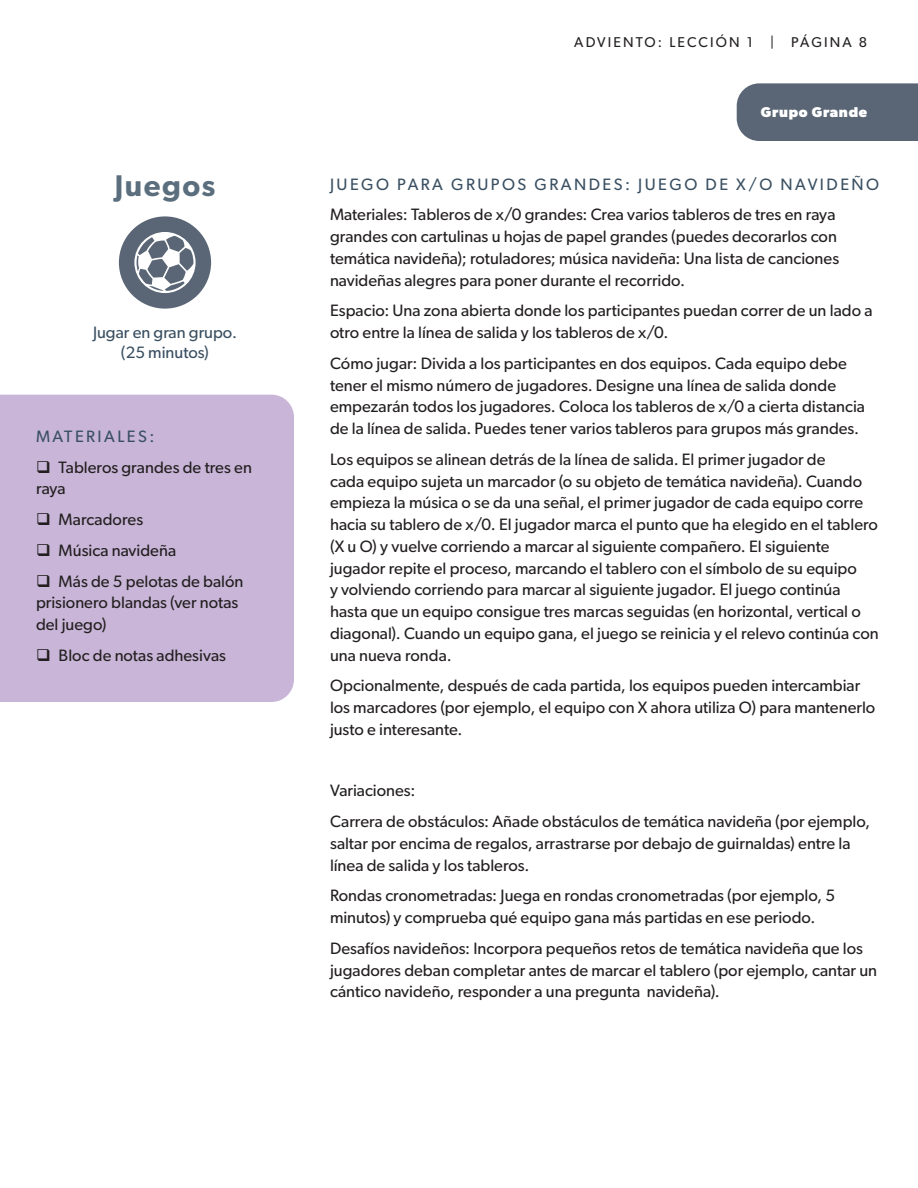
<style>
.page{position:relative;width:918px;height:1188px;background:#fff}
.page>*{position:absolute;margin:0;border:0;box-sizing:border-box;transform-origin:0 0}
.t1{font:600 30px "Gibson";letter-spacing:.05em;color:#5b6e7d}
.t2{font:16.5px/21.8px "Gibson";color:#231f20}
.subtitle{font:16.5px "Gibson";letter-spacing:.15em;color:#394f61}
.subtitle-2{font:16.5px/19.8px "Gibson";color:#394f61;text-align:center}
.t3{font:14.25px "Gibson";letter-spacing:.15em;color:#231f20}
.t4{font:700 14.25px "Gibson";letter-spacing:.05em;color:#fff}
</style>
<div class="page">
<div style="left:737px;top:83px;width:181px;height:58px;background:#5a6675"></div>
<div style="left:119px;top:216px;width:92px;height:93px;background:#5a6675;border-radius:50%"></div>
<svg style="left:134px;top:232px;width:62px;height:61px"></svg>
<div style="left:0;top:395px;width:294px;height:307px;background:#c8b5d7"></div>
<h1 class="t1" style="left:115px;top:168px;width:102px">Juegos</h1>
<p class="subtitle-2" style="left:93px;top:323px;width:145px">Jugar en gran grupo. (25 minutos)</p>
<p class="subtitle" style="left:36px;top:426px;width:120px">MATERIALES:</p>
<p class="t2" style="left:36px;top:456px;width:217px">❑ Tableros grandes de tres en raya</p>
<p class="t2" style="left:36px;top:508px;width:109px">❑ Marcadores</p>
<p class="t2" style="left:36px;top:539px;width:142px">❑ Música navideña</p>
<p class="t2" style="left:36px;top:570px;width:209px">❑ Más de 5 pelotas de balón prisionero blandas (ver notas del juego)</p>
<p class="t2" style="left:36px;top:644px;width:192px">❑ Bloc de notas adhesivas</p>
<p class="t3" style="left:574px;top:34px;width:294px">ADVIENTO: LECCIÓN 1 | PÁGINA 8</p>
<p class="t4" style="left:761px;top:104px;width:108px">Grupo Grande</p>
<p class="subtitle" style="left:330px;top:174px;width:551px">JUEGO PARA GRUPOS GRANDES: JUEGO DE X/O NAVIDEÑO</p>
<p class="t2" style="left:330px;top:204px;width:511px">Materiales: Tableros de x/0 grandes: Crea varios tableros de tres en raya grandes con cartulinas u hojas de papel grandes (puedes decorarlos con temática navideña); rotuladores; música navideña: Una lista de canciones navideñas alegres para poner durante el recorrido.</p>
<p class="t2" style="left:330px;top:300px;width:544px">Espacio: Una zona abierta donde los participantes puedan correr de un lado a otro entre la línea de salida y los tableros de x/0.</p>
<p class="t2" style="left:330px;top:352px;width:537px">Cómo jugar: Divida a los participantes en dos equipos. Cada equipo debe tener el mismo número de jugadores. Designe una línea de salida donde empezarán todos los jugadores. Coloca los tableros de x/0 a cierta distancia de la línea de salida. Puedes tener varios tableros para grupos más grandes.</p>
<p class="t2" style="left:330px;top:448px;width:550px">Los equipos se alinean detrás de la línea de salida. El primer jugador de<br>cada equipo sujeta un marcador (o su objeto de temática navideña). Cuando empieza la música o se da una señal, el primer jugador de cada equipo corre hacia su tablero de x/0. El jugador marca el punto que ha elegido en el tablero (X u O) y vuelve corriendo a marcar al siguiente compañero. El siguiente jugador repite el proceso, marcando el tablero con el símbolo de su equipo<br>y volviendo corriendo para marcar al siguiente jugador. El juego continúa hasta que un equipo consigue tres marcas seguidas (en horizontal, vertical o diagonal). Cuando un equipo gana, el juego se reinicia y el relevo continúa con una nueva ronda.</p>
<p class="t2" style="left:330px;top:675px;width:547px">Opcionalmente, después de cada partida, los equipos pueden intercambiar los marcadores (por ejemplo, el equipo con X ahora utiliza O) para mantenerlo justo e interesante.</p>
<p class="t2" style="left:330px;top:780px;width:87px">Variaciones:</p>
<p class="t2" style="left:330px;top:810px;width:542px">Carrera de obstáculos: Añade obstáculos de temática navideña (por ejemplo, saltar por encima de regalos, arrastrarse por debajo de guirnaldas) entre la línea de salida y los tableros.</p>
<p class="t2" style="left:330px;top:885px;width:507px">Rondas cronometradas: Juega en rondas cronometradas (por ejemplo, 5 minutos) y comprueba qué equipo gana más partidas en ese periodo.</p>
<p class="t2" style="left:330px;top:937px;width:549px">Desafíos navideños: Incorpora pequeños retos de temática navideña que los jugadores deban completar antes de marcar el tablero (por ejemplo, cantar un cántico navideño, responder a una pregunta navideña).</p>
</div>
